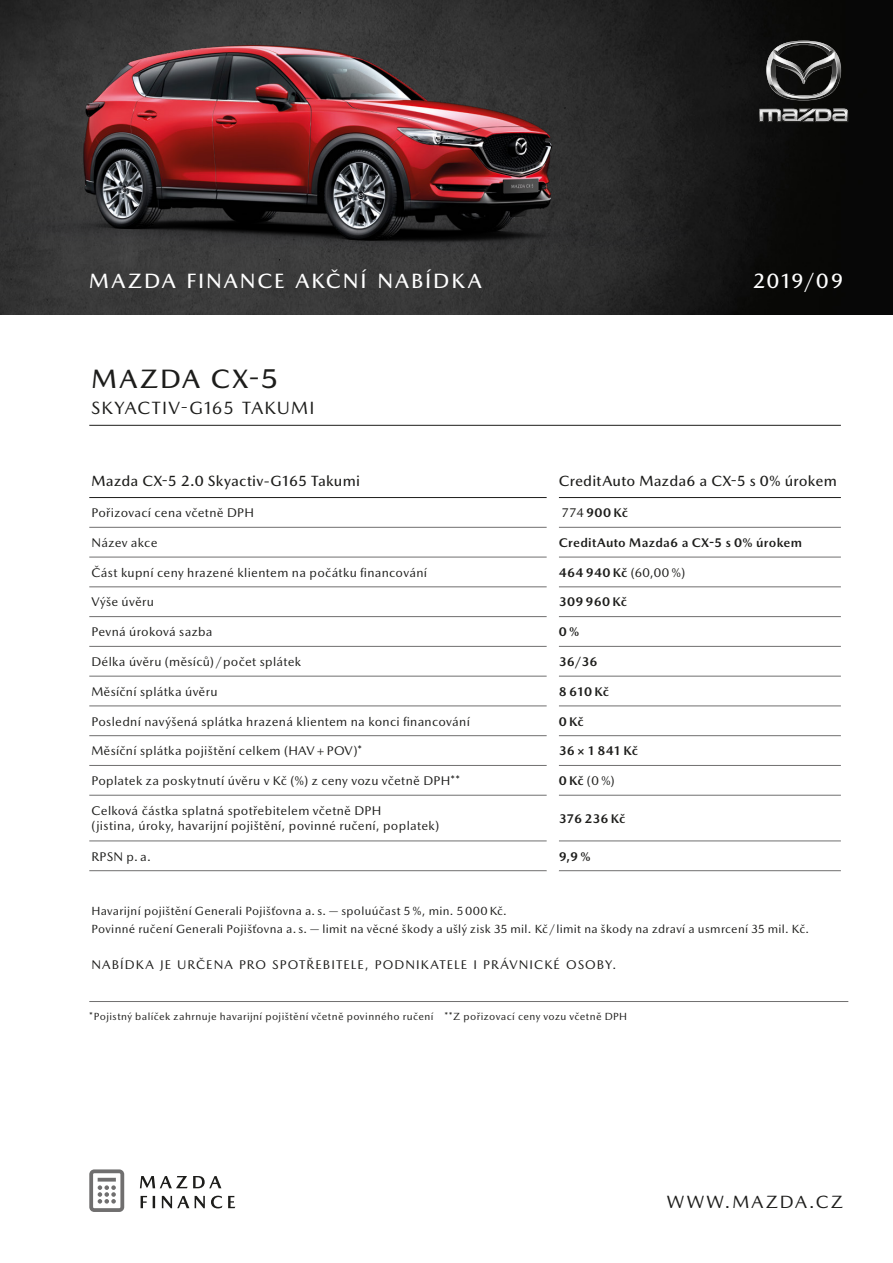
<style>
.page{position:relative;width:893px;height:1263px;background:#fff}
.page>*{position:absolute;margin:0;border:0;box-sizing:border-box;transform-origin:0 0}
.t1{font:500 27px "Mazda Type";letter-spacing:.075em;color:#1d1d1b}
.t2{font:500 21px "Mazda Type";letter-spacing:.09em;color:#fff}
.t3{font:18px "Mazda Type";letter-spacing:.07em;color:#1d1d1b}
.t4{font:18px "Mazda Type";letter-spacing:.125em;color:#1d1d1b}
.t5{font:500 15px "Mazda Type";letter-spacing:.015em;color:#1d1d1b}
.t6{font:12.75px/15.3px "Mazda Type";letter-spacing:.025em;color:#1d1d1b}
.t7{font:700 12.75px "Mazda Type";letter-spacing:.02em;color:#1d1d1b}
.t8{font:12.75px "Mazda Type";letter-spacing:.085em;color:#1d1d1b}
.t9{font:12px/18px "Mazda Type";letter-spacing:.025em;color:#1d1d1b}
.t10{font:10.5px "Mazda Type";letter-spacing:.04em;color:#1d1d1b}
.s1{font-weight:400}
.s2{font-weight:700}
</style>
<div class="page">
<img style="left:0;top:0;width:893px;height:315px">
<img style="left:0;top:46px;width:707px;height:208px">
<hr style="left:89px;top:425px;width:752px;height:1px;background:#1d1d1b">
<hr style="left:89px;top:527px;width:458px;height:1px;background:#706f6f">
<hr style="left:559px;top:527px;width:282px;height:1px;background:#706f6f">
<hr style="left:89px;top:557px;width:458px;height:1px;background:#706f6f">
<hr style="left:559px;top:557px;width:282px;height:1px;background:#706f6f">
<hr style="left:89px;top:587px;width:458px;height:1px;background:#706f6f">
<hr style="left:559px;top:587px;width:282px;height:1px;background:#706f6f">
<hr style="left:89px;top:616px;width:458px;height:1px;background:#706f6f">
<hr style="left:559px;top:616px;width:282px;height:1px;background:#706f6f">
<hr style="left:89px;top:646px;width:458px;height:1px;background:#706f6f">
<hr style="left:559px;top:646px;width:282px;height:1px;background:#706f6f">
<hr style="left:89px;top:676px;width:458px;height:1px;background:#706f6f">
<hr style="left:559px;top:676px;width:282px;height:1px;background:#706f6f">
<hr style="left:89px;top:706px;width:458px;height:1px;background:#706f6f">
<hr style="left:559px;top:706px;width:282px;height:1px;background:#706f6f">
<hr style="left:89px;top:735px;width:458px;height:1px;background:#706f6f">
<hr style="left:559px;top:735px;width:282px;height:1px;background:#706f6f">
<hr style="left:89px;top:765px;width:458px;height:1px;background:#706f6f">
<hr style="left:559px;top:765px;width:282px;height:1px;background:#706f6f">
<hr style="left:89px;top:795px;width:458px;height:1px;background:#706f6f">
<hr style="left:559px;top:795px;width:282px;height:1px;background:#706f6f">
<hr style="left:89px;top:841px;width:458px;height:1px;background:#706f6f">
<hr style="left:559px;top:841px;width:282px;height:1px;background:#706f6f">
<hr style="left:89px;top:870px;width:458px;height:1px;background:#706f6f">
<hr style="left:559px;top:870px;width:282px;height:1px;background:#706f6f">
<hr style="left:89px;top:497px;width:458px;height:1px;background:#1d1d1b">
<hr style="left:559px;top:497px;width:282px;height:1px;background:#1d1d1b">
<hr style="left:89px;top:1001px;width:759px;height:1px;background:#706f6f">
<svg style="left:141px;top:1196px;width:94px;height:12px"></svg>
<svg style="left:140px;top:1176px;width:81px;height:12px"></svg>
<svg style="left:89px;top:1169px;width:35px;height:43px"></svg>
<svg style="left:759px;top:108px;width:89px;height:14px"></svg>
<svg style="left:766px;top:40px;width:75px;height:61px;background:#40403f"></svg>
<h2 class="t2" style="left:89px;top:268px;width:394px">MAZDA FINANCE AKČNÍ NABÍDKA</h2>
<h2 class="t2" style="left:753px;top:268px;width:92px">2019/09</h2>
<h1 class="t1" style="left:91px;top:363px;width:188px">MAZDA CX-5</h1>
<h3 class="t3" style="left:91px;top:397px;width:225px">SKYACTIV-G165 TAKUMI</h3>
<p class="t5" style="left:91px;top:472px;width:270px">Mazda CX-5 2.0 Skyactiv-G165 Takumi</p>
<p class="t5" style="left:559px;top:472px;width:280px">CreditAuto Mazda6 a CX-5 s 0% úrokem</p>
<p class="t6" style="left:91px;top:505px;width:164px">Pořizovací cena včetně DPH</p>
<p class="t7" style="left:561px;top:505px;width:68px"><span class="s1">774</span> 900 Kč</p>
<p class="t6" style="left:91px;top:535px;width:68px">Název akce</p>
<p class="t7" style="left:559px;top:535px;width:245px">CreditAuto Mazda6 a CX-5 s 0% úrokem</p>
<p class="t6" style="left:91px;top:565px;width:337px">Část kupní ceny hrazené klientem na počátku financování</p>
<p class="t7" style="left:559px;top:564px;width:128px">464 940 Kč <span class="s1">(60,00 %)</span></p>
<p class="t6" style="left:91px;top:594px;width:64px">Výše úvěru</p>
<p class="t7" style="left:559px;top:594px;width:70px">309 960 Kč</p>
<p class="t6" style="left:91px;top:624px;width:123px">Pevná úroková sazba</p>
<p class="t7" style="left:559px;top:624px;width:22px">0%</p>
<p class="t6" style="left:91px;top:654px;width:211px">Délka úvěru (měsíců)/počet splátek</p>
<p class="t7" style="left:559px;top:654px;width:40px">36/36</p>
<p class="t6" style="left:91px;top:684px;width:128px">Měsíční splátka úvěru</p>
<p class="t7" style="left:559px;top:684px;width:52px">8 610 Kč</p>
<p class="t6" style="left:91px;top:713px;width:380px">Poslední navýšená splátka hrazená klientem na konci financování</p>
<p class="t7" style="left:559px;top:713px;width:26px">0Kč</p>
<p class="t6" style="left:91px;top:743px;width:272px">Měsíční splátka pojištění celkem (HAV + POV)*</p>
<p class="t7" style="left:559px;top:743px;width:81px">36×1841Kč</p>
<p class="t6" style="left:91px;top:773px;width:370px">Poplatek za poskytnutí úvěru v Kč (%) z ceny vozu včetně DPH**</p>
<p class="t6" style="left:559px;top:773px;width:58px"><span class="s2">0 Kč</span> (0 %)</p>
<p class="t6" style="left:91px;top:803px;width:349px">Celková částka splatná spotřebitelem včetně DPH<br>(jistina, úroky, havarijní pojištění, povinné ručení, poplatek)</p>
<p class="t7" style="left:559px;top:811px;width:68px">376 236 Kč</p>
<p class="t6" style="left:91px;top:848px;width:61px">RPSN p. a.</p>
<p class="t7" style="left:559px;top:848px;width:33px">9,9 %</p>
<p class="t9" style="left:91px;top:901px;width:719px">Havarijní pojištění Generali Pojišťovna a. s. — spoluúčast 5 %, min. 5 000 Kč.<br>Povinné ručení Generali Pojišťovna a. s. — limit na věcné škody a ušlý zisk 35 mil. Kč/limit na škody na zdraví a usmrcení 35 mil. Kč.</p>
<p class="t8" style="left:91px;top:956px;width:526px">NABÍDKA JE URČENA PRO SPOTŘEBITELE, PODNIKATELE I PRÁVNICKÉ OSOBY.</p>
<p class="t10" style="left:89px;top:1010px;width:539px">*Pojistný balíček zahrnuje havarijní pojištění včetně povinného ručení **Z pořizovací ceny vozu včetně DPH</p>
<h3 class="t4" style="left:667px;top:1191px;width:178px">WWW.MAZDA.CZ</h3>
</div>
